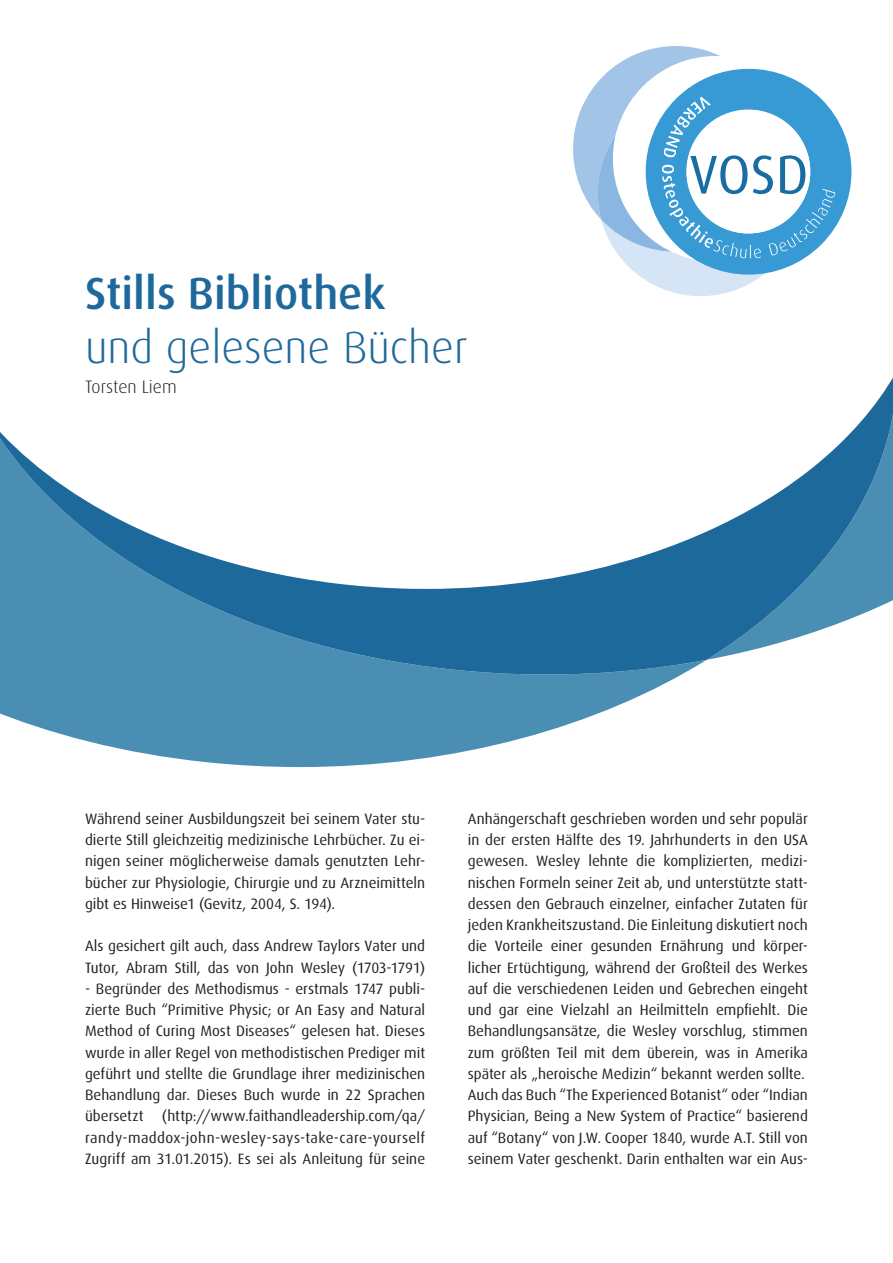
<style>
.page{position:relative;width:893px;height:1263px;background:#fff}
.page>*{position:absolute;margin:0;border:0;box-sizing:border-box;transform-origin:0 0}
.t1{font:300 45px "Dax";color:#1e699b}
.t2{font:500 45px "Dax";color:#1e699b}
.t3{font:300 18px "Dax";color:#231f20}
.t4{font:15px/21.3px "Dax";color:#231f20;text-align:justify}
</style>
<div class="page">
<svg style="left:575px;top:46px;width:260px;height:84px"></svg>
<svg style="left:0;top:674px;width:683px;height:93px;fill:#4a8fb3"></svg>
<svg style="left:573px;top:130px;width:279px;height:166px"></svg>
<svg style="left:0;top:377px;width:893px;height:297px"></svg>
<h1 class="t2" style="left:85px;top:268px;width:302px">Stills Bibliothek</h1>
<h1 class="t1" style="left:85px;top:323px;width:384px">und gelesene Bücher</h1>
<p class="t3" style="left:85px;top:377px;width:93px">Torsten Liem</p>
<p class="t4" style="left:85px;top:808px;width:342px">Während seiner Ausbildungszeit bei seinem Vater stu&shy;dierte Still gleichzeitig medizinische Lehrbücher. Zu ei&shy;nigen seiner möglicherweise damals genutzten Lehr&shy;bücher zur Physiologie, Chirurgie und zu Arzneimitteln gibt es Hinweise1 (Gevitz, 2004, S. 194).</p>
<p class="t4" style="left:85px;top:936px;width:342px">Als gesichert gilt auch, dass Andrew Taylors Vater und<br>Tutor, Abram Still, das von John Wesley (1703-1791)</p>
<p class="t4" style="left:85px;top:978px;width:342px">- Begründer des Methodismus - erstmals 1747 publi&shy;zierte Buch “Primitive Physic; or An Easy and Natural Method of Curing Most Diseases“ gelesen hat. Dieses wurde in aller Regel von methodistischen Prediger mit geführt und stellte die Grundlage ihrer medizinischen Behandlung dar. Dieses Buch wurde in 22 Sprachen übersetzt (http://www.faithandleadership.com/qa/ randy-maddox-john-wesley-says-take-care-yourself Zugriff am 31.01.2015). Es sei als Anleitung für seine</p>
<p class="t4" style="left:468px;top:808px;width:342px;text-align:left">Anhängerschaft geschrieben worden und sehr populär in der ersten Hälfte des 19. Jahrhunderts in den USA gewesen. Wesley lehnte die komplizierten, medizi&shy;nischen Formeln seiner Zeit ab, und unterstützte statt&shy;dessen den Gebrauch einzelner, einfacher Zutaten für jeden Krankheitszustand. Die Einleitung diskutiert noch die Vorteile einer gesunden Ernährung und körper&shy;licher Ertüchtigung, während der Großteil des Werkes auf die verschiedenen Leiden und Gebrechen eingeht und gar eine Vielzahl an Heilmitteln empfiehlt. Die Behandlungsansätze, die Wesley vorschlug, stimmen zum größten Teil mit dem überein, was in Amerika später als „heroische Medizin“ bekannt werden sollte.<br>Auch das Buch “The Experienced Botanist“ oder “Indian Physician, Being a New System of Practice“ basierend auf “Botany“ von J.W. Cooper 1840, wurde A.T. Still von seinem Vater geschenkt. Darin enthalten war ein Aus-</p>
</div>
